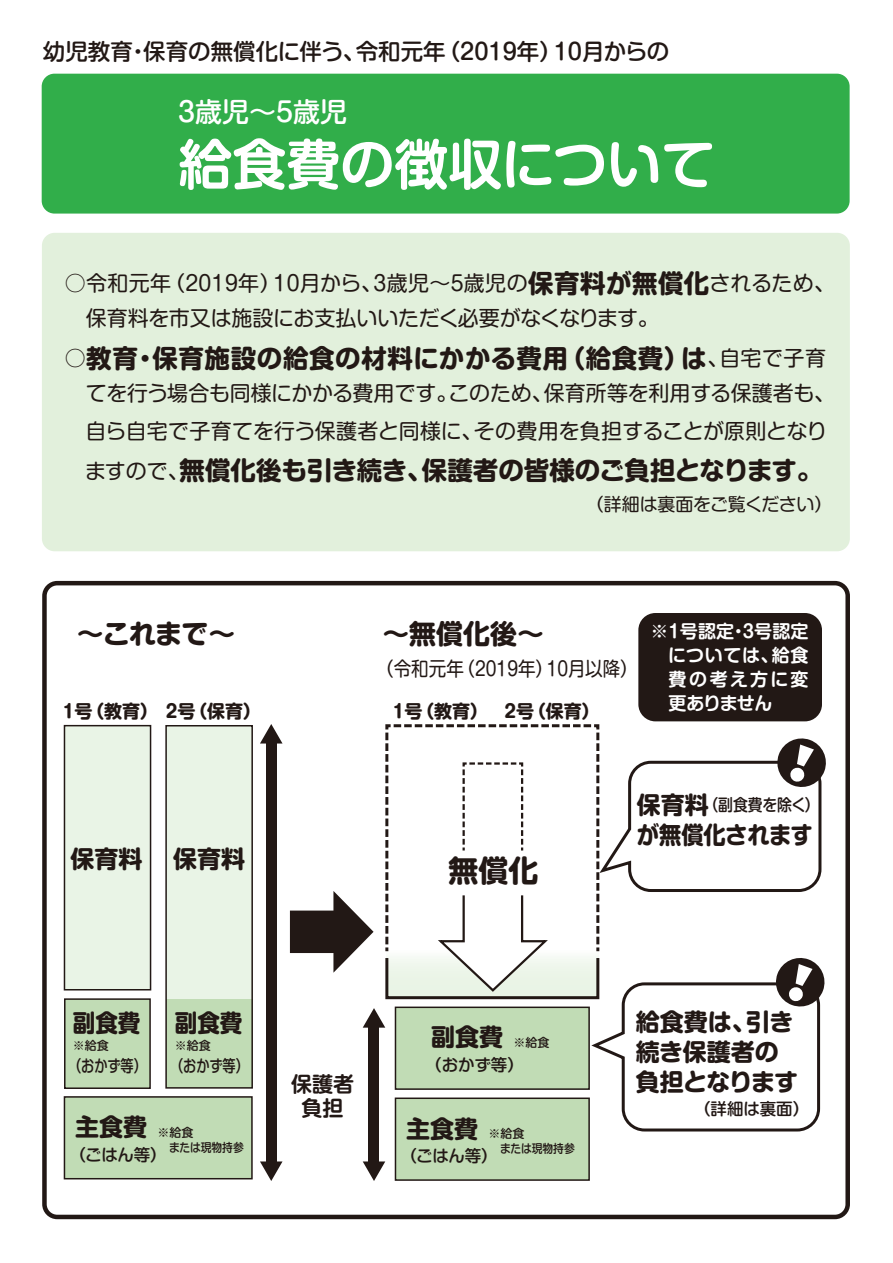
<style>
.page{position:relative;width:893px;height:1263px;background:#fff}
.page>*{position:absolute;margin:0;border:0;box-sizing:border-box;transform-origin:0 0}
.t1{font:700 54px "Shin M Go Pr 6 N De";color:#fff}
.t2{font:700 30px "Shin M Go Pr 6 N";color:#221815}
.t3{font:700 27px "Shin M Go Pr 6 N";letter-spacing:-.01em;color:#221815}
.t4{font:500 27px "Shin M Go Pr 6 N";color:#fff}
.t5{font:700 25.5px "Shin M Go Pr 6 N";letter-spacing:.025em;color:#221815}
.t6{font:700 25.5px "Shin M Go Pr 6 N";color:#221815}
.t7{font:700 24px/30px "Shin M Go Pr 6 N";color:#221815}
.t8{font:700 24px "Shin M Go Pr 6 N";color:#221815;scale:.93 1}
.t9{font:700 24px "Shin M Go Pr 6 N";color:#221815;scale:.94 1}
.t10{font:500 22.5px "Shin M Go Pr 6 N";color:#221815}
.t11{font:21px/35.2px "Shin M Go Pr 6 N";letter-spacing:-.005em;color:#221815}
.t12{font:700 21px/24px "Shin M Go Pr 6 N De";color:#221815;text-align:center}
.t13{font:19.5px "Shin M Go Pr 6 N";color:#221815;scale:.9 1}
.t14{font:700 18px/24px "Shin M Go Pr 6 N De";letter-spacing:.005em;color:#fff;text-align:justify}
.t15{font:700 18px "Shin M Go Pr 6 N";color:#221815}
.t16{font:18px "Shin M Go Pr 6 N";letter-spacing:-.02em;color:#221815}
.t17{font:500 16.5px "Shin M Go Pr 6 N";letter-spacing:-.01em;color:#221815;scale:.9 1}
.t18{font:500 16.5px "Shin M Go Pr 6 N";letter-spacing:-.01em;color:#221815}
.t19{font:500 16.5px "Shin M Go Pr 6 N";letter-spacing:-.01em;color:#221815;scale:.8 1}
.t20{font:500 12px/15px "Shin M Go Pr 6 N";color:#221815}
.s1{font-weight:700;font-size:25.5px}
.s2{font-weight:400;font-size:21px}
.s3{font-weight:700;font-size:24px}
</style>
<div class="page">
<div style="left:42px;top:74px;width:808px;height:140px;background:#31ae4a;border-radius:13px"></div>
<div style="left:42px;top:233px;width:808px;height:318px;background:#e2f0dc;border-radius:13px"></div>
<div style="left:42px;top:581px;width:808px;height:638px;border:4px solid #221815;border-radius:13px"></div>
<div style="left:64px;top:725px;width:87px;height:265px;background:#e9f4e6;border:2px solid #221815"></div>
<div style="left:166px;top:726px;width:86px;height:362px;background:#e9f4e6"></div>
<div style="left:64px;top:998px;width:87px;height:91px;background:#c1dcb5;border:2px solid #221815"></div>
<div style="left:64px;top:1096px;width:189px;height:83px;background:#c1dcb5;border:2px solid #221815"></div>
<div style="left:395px;top:1097px;width:195px;height:84px;background:#c1dcb5;border:2px solid #221815"></div>
<div style="left:166px;top:999px;width:86px;height:89px;background:#c1dcb5"></div>
<div style="left:165px;top:725px;width:88px;height:364px;border:2px solid #221815"></div>
<div style="left:638px;top:613px;width:184px;height:108px;background:#221815;border-radius:17px"></div>
<svg style="left:260px;top:724px;width:23px;height:19px"></svg>
<svg style="left:260px;top:1161px;width:23px;height:20px"></svg>
<div style="left:266px;top:741px;width:10px;height:423px;background:#221815"></div>
<svg style="left:363px;top:1161px;width:22px;height:20px"></svg>
<div style="left:369px;top:1025px;width:10px;height:139px;background:#221815"></div>
<svg style="left:290px;top:724px;width:536px;height:409px"></svg>
<p class="t10" style="left:43px;top:33px;width:628px">幼児教育・保育の無償化に伴う、令和元年（2019年）10月からの</p>
<p class="t4" style="left:178px;top:90px;width:170px">3歳児～5歳児</p>
<h1 class="t1" style="left:178px;top:119px;width:538px">給食費の徴収について</h1>
<p class="t11" style="left:86px;top:264px;width:751px;text-indent:-21px">○令和元年（2019年）10月から、3歳児～5歳児の<span class="s1">保育料が無償化</span>されるため、保育料を市又は施設にお支払いいただく必要がなくなります。</p>
<p class="t5" style="left:65px;top:336px;width:763px"><span class="s2">○</span>教育・保育施設の給食の材料にかかる費用（給食費）は<span class="s2">、自宅で子育</span></p>
<p class="t11" style="left:85px;top:374px;width:751px;line-height:37.5px">てを行う場合も同様にかかる費用です。このため、保育所等を利用する保護者も、自ら自宅で子育てを行う保護者と同様に、その費用を負担することが原則となり</p>
<p class="t6" style="left:85px;top:449px;width:739px"><span class="s2">ますので、</span>無償化後も引き続き、保護者の皆様のご負担となります。</p>
<p class="t16" style="left:586px;top:490px;width:248px">（詳細は裏面をご覧ください）</p>
<p class="t3" style="left:77px;top:610px;width:160px">～これまで～</p>
<p class="t3" style="left:382px;top:610px;width:163px">～無償化後～</p>
<p class="t13" style="left:376px;top:653px;width:292px">（令和元年（2019年）10月以降）</p>
<p class="t15" style="left:63px;top:695px;width:200px">1号（教育） 2号（保育）</p>
<p class="t15" style="left:393px;top:695px;width:209px">1号（教育） 2号（保育）</p>
<p class="t14" style="left:668px;top:618px;width:142px;text-indent:-18px">※1号認定・3号認定については、給食費の考え方に変更ありません</p>
<p class="t7" style="left:70px;top:842px;width:73px">保育料</p>
<p class="t7" style="left:173px;top:842px;width:73px">保育料</p>
<h2 class="t2" style="left:448px;top:845px;width:91px">無償化</h2>
<p class="t17" style="left:637px;top:791px;width:205px"><span class="s3">保育料</span>（副食費を除く）</p>
<p class="t8" style="left:637px;top:814px;width:191px">が無償化されます</p>
<p class="t9" style="left:73px;top:1002px;width:74px">副食費</p>
<p class="t20" style="left:73px;top:1037px;width:37px">※給食</p>
<p class="t19" style="left:68px;top:1052px;width:100px">（おかず等）</p>
<p class="t9" style="left:175px;top:1002px;width:73px">副食費</p>
<p class="t20" style="left:175px;top:1037px;width:37px">※給食</p>
<p class="t19" style="left:170px;top:1052px;width:100px">（おかず等）</p>
<p class="t7" style="left:431px;top:1021px;width:73px">副食費</p>
<p class="t18" style="left:425px;top:1052px;width:100px">（おかず等）</p>
<p class="t20" style="left:513px;top:1034px;width:37px">※給食</p>
<p class="t12" style="left:291px;top:1071px;width:64px">保護者負担</p>
<p class="t7" style="left:75px;top:1111px;width:73px">主食費</p>
<p class="t18" style="left:69px;top:1141px;width:99px">（ごはん等）</p>
<p class="t20" style="left:169px;top:1124px;width:76px;text-indent:-12px">※給食<br>または現物持参</p>
<p class="t7" style="left:406px;top:1112px;width:73px">主食費</p>
<p class="t20" style="left:500px;top:1125px;width:76px;text-indent:-12px">※給食<br>または現物持参</p>
<p class="t18" style="left:400px;top:1143px;width:99px">（ごはん等）</p>
<p class="t7" style="left:636px;top:1006px;width:164px">給食費は、引き続き保護者の負担となります</p>
<p class="t17" style="left:636px;top:1095px;width:194px">　　　　 （詳細は裏面）</p>
</div>
